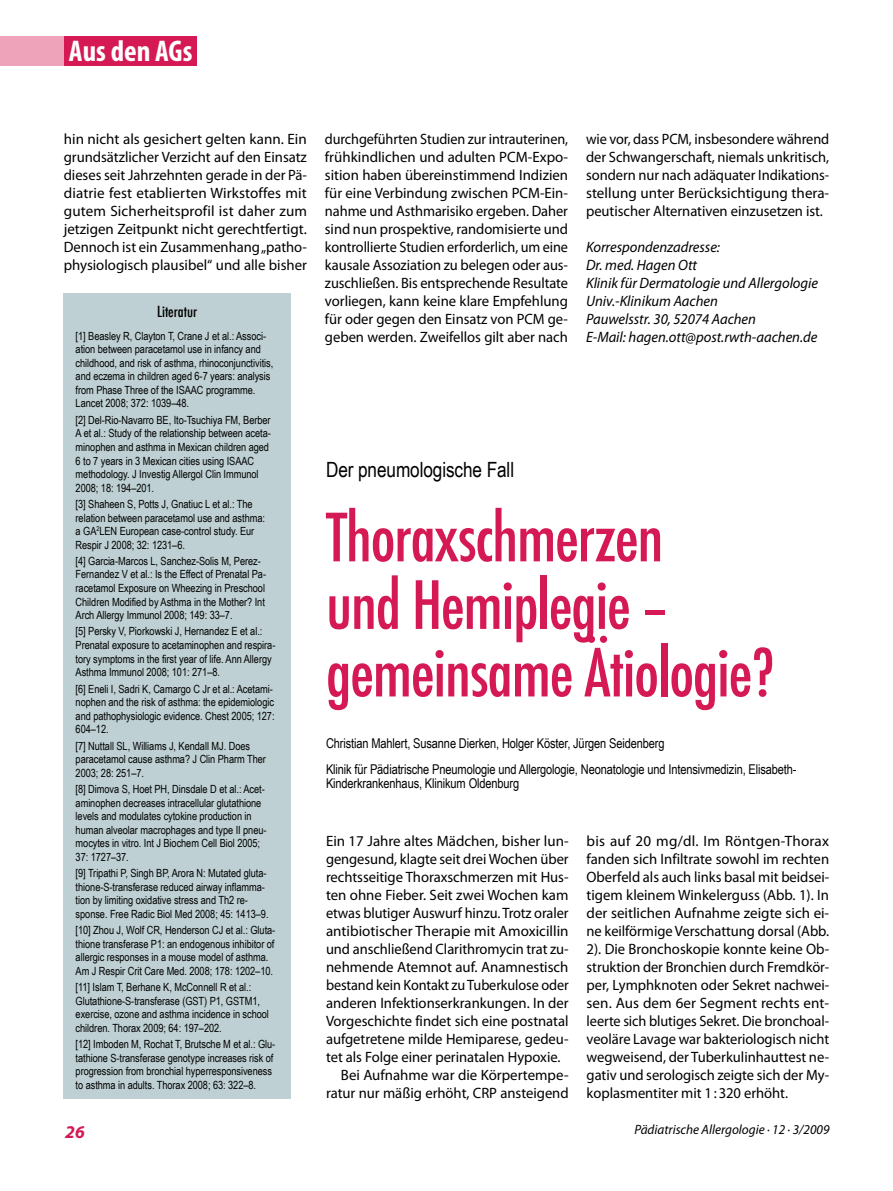
<style>
.page{position:relative;width:893px;height:1191px;background:#fff}
.page>*{position:absolute;margin:0;border:0;box-sizing:border-box;transform-origin:0 0}
.t1{font:500 condensed 64.5px/67.5px "Futura";letter-spacing:-.02em;color:#d51954}
.t2{font:700 condensed 30px "Myriad Pro";color:#fff}
.t3{font:21px "Arial Narrow";letter-spacing:-.005em;color:#000}
.t4{font:italic 700 18px "Myriad Pro";color:#d51954}
.t5{font:15px/18px "Myriad Pro";letter-spacing:-.005em;color:#000;text-align:justify}
.t6{font:15px/18px "Myriad Pro";letter-spacing:-.005em;color:#000;text-align:justify;scale:.95 1}
.t7{font:italic 15px/18px "Myriad Pro";letter-spacing:-.005em;color:#000}
.t8{font:15px "Myriad Pro";letter-spacing:-.005em;color:#000;scale:.96 1}
.t9{font:500 condensed 15px "Futura";color:#000}
.t10{font:13.5px/26.2px "Arial Narrow";letter-spacing:-.01em;color:#000}
.t11{font:italic 13.5px "Myriad Pro";color:#000}
.t12{font:11.25px/13.5px "Arial Narrow";letter-spacing:-.005em;color:#000}
</style>
<div class="page">
<div style="left:0;top:36px;width:197px;height:29px;background:#d51954"></div>
<div style="left:0;top:36px;width:64px;height:30px;background:#eea3ba"></div>
<div style="left:64px;top:293px;width:227px;height:805px;background:#bed0d3"></div>
<h2 class="t2" style="left:69px;top:32px;width:125px">Aus den AGs</h2>
<p class="t5" style="left:64px;top:130px;width:245px">hin nicht als gesichert gelten kann. Ein grundsätzlicher Verzicht auf den Einsatz dieses seit Jahrzehnten gerade in der Pä&shy;diatrie fest etablierten Wirkstoffes mit gutem Sicherheitsprofil ist daher zum jetzigen Zeitpunkt nicht gerechtfertigt.<br>Dennoch ist ein Zusammenhang „patho&shy;physiologisch plausibel“ und alle bisher</p>
<p class="t6" style="left:325px;top:130px;width:258px">durchgeführten Studien zur intrauterinen, frühkindlichen und adulten PCM-Expo&shy;sition haben übereinstimmend Indizien für eine Verbindung zwischen PCM-Ein&shy;nahme und Asthmarisiko ergeben. Daher sind nun prospektive, randomisierte und kontrollierte Studien erforderlich, um eine kausale Assoziation zu belegen oder aus&shy;zuschließen. Bis entsprechende Resultate vorliegen, kann keine klare Empfehlung für oder gegen den Einsatz von PCM ge&shy;geben werden. Zweifellos gilt aber nach</p>
<h3 class="t6" style="left:586px;top:130px;width:257px">wie vor, dass PCM, insbesondere während der Schwangerschaft, niemals unkritisch, sondern nur nach adäquater Indikations&shy;stellung unter Berücksichtigung thera&shy;peutischer Alternativen einzusetzen ist.</h3>
<h3 class="t7" style="left:586px;top:238px;width:234px">Korrespondenzadresse:<br>Dr. med. Hagen Ott<br>Klinik für Dermatologie und Allergologie<br>Univ.-Klinikum Aachen<br>Pauwelsstr. 30, 52074 Aachen</h3>
<h3 class="t9" style="left:157px;top:302px;width:42px">Literatur</h3>
<p class="t12" style="left:76px;top:329px;width:192px">[1] Beasley R, Clayton T, Crane J et al.: Associ-</p>
<h3 class="t7" style="left:586px;top:328px;width:233px">E-Mail: hagen.ott@post.rwth-aachen.de</h3>
<p class="t12" style="left:76px;top:342px;width:199px">ation between paracetamol use in infancy and childhood, and risk of asthma, rhinoconjunctivitis, and eczema in children aged 6-7 years: analysis from Phase Three of the ISAAC programme.<br>Lancet 2008; 372: 1039–48.</p>
<p class="t12" style="left:76px;top:413px;width:197px">[2] Del-Rio-Navarro BE, Ito-Tsuchiya FM, Berber A et al.: Study of the relationship between aceta&shy;minophen and asthma in Mexican children aged 6 to 7 years in 3 Mexican cities using ISAAC methodology. J Investig Allergol Clin Immunol 2008; 18: 194–201.</p>
<p class="t12" style="left:76px;top:497px;width:191px">[3] Shaheen S, Potts J, Gnatiuc L et al.: The relation between paracetamol use and asthma: a GA<sup>2</sup>LEN European case-control study. Eur Respir J 2008; 32: 1231–6.</p>
<p class="t12" style="left:76px;top:554px;width:192px">[4] Garcia-Marcos L, Sanchez-Solis M, Perez-Fernandez V et al.: Is the Effect of Prenatal Pa&shy;racetamol Exposure on Wheezing in Preschool Children Modified by Asthma in the Mother? Int Arch Allergy Immunol 2008; 149: 33–7.</p>
<p class="t12" style="left:76px;top:624px;width:201px">[5] Persky V, Piorkowski J, Hernandez E et al.:<br>Prenatal exposure to acetaminophen and respira&shy;tory symptoms in the first year of life. Ann Allergy Asthma Immunol 2008; 101: 271–8.</p>
<p class="t12" style="left:76px;top:681px;width:200px">[6] Eneli I, Sadri K, Camargo C Jr et al.: Acetami&shy;nophen and the risk of asthma: the epidemiologic and pathophysiologic evidence. Chest 2005; 127:<br>604–12.</p>
<p class="t12" style="left:76px;top:738px;width:192px">[7] Nuttall SL, Williams J, Kendall MJ. Does paracetamol cause asthma? J Clin Pharm Ther<br>2003; 28: 251–7.</p>
<p class="t12" style="left:76px;top:782px;width:192px">[8] Dimova S, Hoet PH, Dinsdale D et al.: Acet&shy;aminophen decreases intracellular glutathione levels and modulates cytokine production in human alveolar macrophages and type II pneu&shy;mocytes in vitro. Int J Biochem Cell Biol 2005; 37: 1727–37.</p>
<p class="t12" style="left:76px;top:866px;width:194px">[9] Tripathi P, Singh BP, Arora N: Mutated gluta&shy;thione-S-transferase reduced airway inflamma&shy;tion by limiting oxidative stress and Th2 re&shy;sponse. Free Radic Biol Med 2008; 45: 1413–9.</p>
<p class="t12" style="left:76px;top:923px;width:201px">[10] Zhou J, Wolf CR, Henderson CJ et al.: Gluta&shy;thione transferase P1: an endogenous inhibitor of allergic responses in a mouse model of asthma.<br>Am J Respir Crit Care Med. 2008; 178: 1202–10.</p>
<p class="t12" style="left:76px;top:980px;width:195px">[11] Islam T, Berhane K, McConnell R et al.:<br>Glutathione-S-transferase (GST) P1, GSTM1, exercise, ozone and asthma incidence in school children. Thorax 2009; 64: 197–202.</p>
<p class="t12" style="left:76px;top:1036px;width:201px">[12] Imboden M, Rochat T, Brutsche M et al.: Glu&shy;tathione S-transferase genotype increases risk of progression from bronchial hyperresponsiveness to asthma in adults. Thorax 2008; 63: 322–8.</p>
<h3 class="t3" style="left:326px;top:454px;width:190px">Der pneumologische Fall</h3>
<h1 class="t1" style="left:326px;top:504px;width:451px">Thoraxschmerzen<br>und Hemiplegie – gemeinsame Ätiologie?</h1>
<p class="t10" style="left:326px;top:730px;width:472px">Christian Mahlert, Susanne Dierken, Holger Köster, Jürgen Seidenberg<br>Klinik für Pädiatrische Pneumologie und Allergologie, Neonatologie und Intensivmedizin, Elisabeth-</p>
<p class="t10" style="left:326px;top:769px;width:195px">Kinderkrankenhaus, Klinikum Oldenburg</p>
<p class="t5" style="left:587px;top:832px;width:244px">bis auf 20 mg/dl. Im Röntgen-Thorax fanden sich Infiltrate sowohl im rechten Oberfeld als auch links basal mit beidsei&shy;tigem kleinem Winkelerguss (Abb. 1). In der seitlichen Aufnahme zeigte sich ei&shy;ne keilförmige Verschattung dorsal (Abb.<br>2). Die Bronchoskopie konnte keine Ob&shy;struktion der Bronchien durch Fremdkör&shy;per, Lymphknoten oder Sekret nachwei&shy;sen. Aus dem 6er Segment rechts ent&shy;leerte sich blutiges Sekret. Die bronchoal&shy;veoläre Lavage war bakteriologisch nicht wegweisend, der Tuberkulinhauttest ne&shy;gativ und serologisch zeigte sich der My&shy;koplasmentiter mit 1:320 erhöht.</p>
<h3 class="t5" style="left:326px;top:832px;width:244px">Ein 17 Jahre altes Mädchen, bisher lun-</h3>
<h3 class="t5" style="left:326px;top:850px;width:244px">gengesund, klagte seit drei Wochen über</h3>
<h3 class="t5" style="left:326px;top:868px;width:243px">rechtsseitige Thoraxschmerzen mit Hus-</h3>
<h3 class="t5" style="left:326px;top:886px;width:244px">ten ohne Fieber. Seit zwei Wochen kam</h3>
<h3 class="t8" style="left:326px;top:904px;width:254px">etwas blutiger Auswurf hinzu. Trotz oraler</h3>
<h3 class="t5" style="left:326px;top:922px;width:244px">antibiotischer Therapie mit Amoxicillin</h3>
<h3 class="t5" style="left:326px;top:940px;width:244px">und anschließend Clarithromycin trat zu-</h3>
<h3 class="t5" style="left:326px;top:958px;width:244px">nehmende Atemnot auf. Anamnestisch</h3>
<h3 class="t6" style="left:326px;top:976px;width:257px">bestand kein Kontakt zu Tuberkulose oder</h3>
<h3 class="t5" style="left:326px;top:994px;width:244px">anderen Infektionserkrankungen. In der</h3>
<h3 class="t5" style="left:326px;top:1012px;width:244px">Vorgeschichte findet sich eine postnatal</h3>
<h3 class="t5" style="left:326px;top:1030px;width:244px">aufgetretene milde Hemiparese, gedeu-</h3>
<h3 class="t5" style="left:326px;top:1048px;width:236px">tet als Folge einer perinatalen Hypoxie.</h3>
<h3 class="t5" style="left:341px;top:1066px;width:229px">Bei Aufnahme war die Körpertempe-</h3>
<h3 class="t5" style="left:326px;top:1084px;width:244px">ratur nur mäßig erhöht, CRP ansteigend</h3>
<h3 class="t4" style="left:65px;top:1120px;width:21px">26</h3>
<p class="t11" style="left:634px;top:1121px;width:197px">Pädiatrische Allergologie ∙ 12 ∙ 3/2009</p>
</div>
